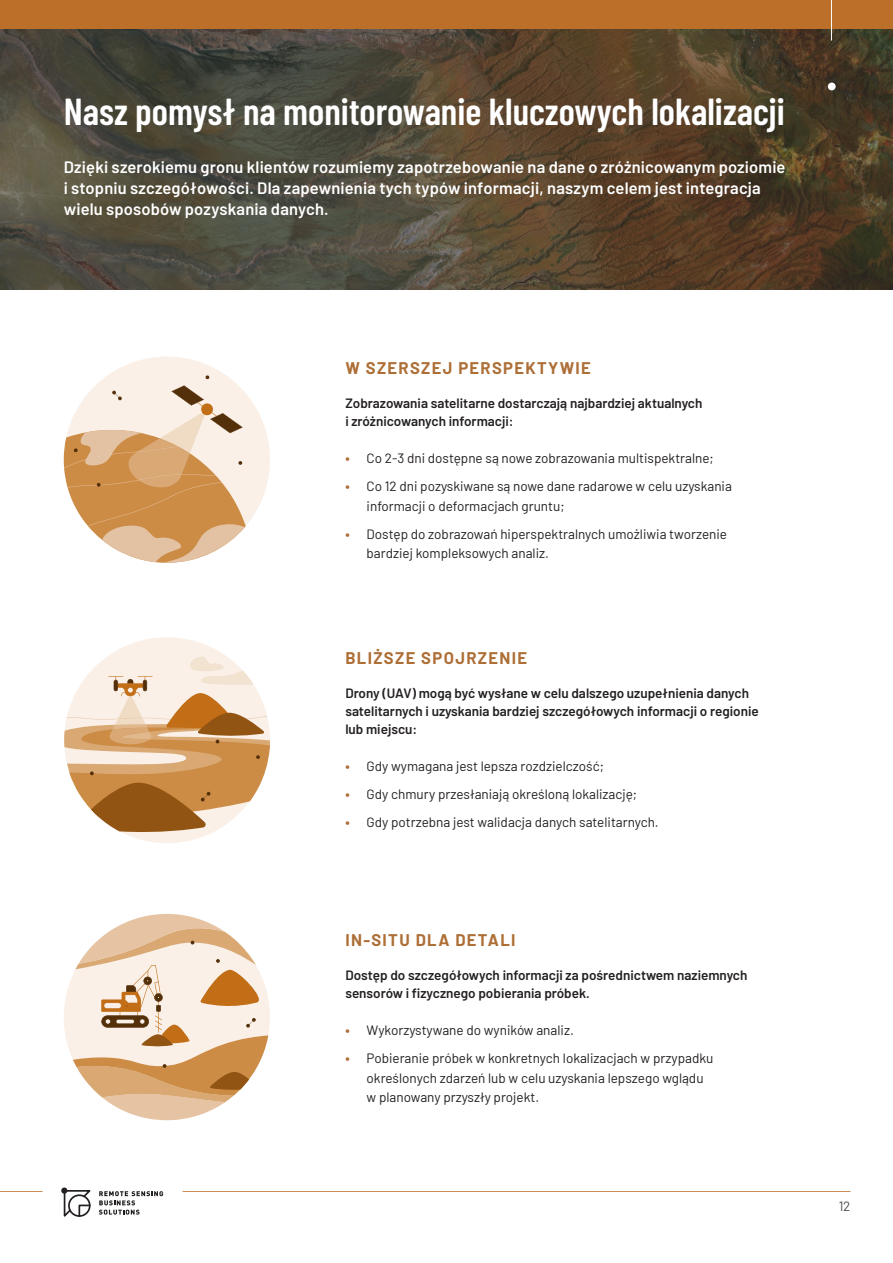
<style>
.page{position:relative;width:893px;height:1263px;background:#fff}
.page>*{position:absolute;margin:0;border:0;box-sizing:border-box;transform-origin:0 0}
.t1{font:600 37.5px "Barlow Condensed";color:#fff}
.t2{font:600 16.5px/21px "Barlow";letter-spacing:.01em;color:#fff}
.t3{font:700 16.5px "Barlow";letter-spacing:.08em;color:#ae6f37}
.t4{font:13.5px/19.5px "Barlow";color:#231f20}
.t5{font:600 13.5px/18px "Barlow";color:#231f20}
.s1{font-weight:700;color:#ae6f37}
</style>
<div class="page">
<hr style="left:0;top:1191px;width:43px;height:1px;background:#bb6f28">
<hr style="left:183px;top:1191px;width:667px;height:1px;background:#bb6f28">
<svg style="left:61px;top:1187px;width:6px;height:7px"></svg>
<svg style="left:63px;top:1189px;width:100px;height:28px"></svg>
<img style="left:0;top:28px;width:893px;height:261px">
<svg style="left:64px;top:357px;width:206px;height:206px"></svg>
<svg style="left:64px;top:637px;width:206px;height:206px"></svg>
<svg style="left:64px;top:914px;width:206px;height:206px"></svg>
<div style="left:828px;top:83px;width:8px;height:7px;background:#fff;border-radius:50%"></div>
<div style="left:0;top:0;width:893px;height:28px;background:#bb6f28"></div>
<hr style="left:831px;top:0;width:1px;height:41px;background:#fff">
<h1 class="t1" style="left:64px;top:84px;width:723px">Nasz pomysł na monitorowanie kluczowych lokalizacji</h1>
<p class="t2" style="left:64px;top:155px;width:723px">Dzięki szerokiemu gronu klientów rozumiemy zapotrzebowanie na dane o zróżnicowanym poziomie i stopniu szczegółowości. Dla zapewnienia tych typów informacji, naszym celem jest integracja wielu sposobów pozyskania danych.</p>
<p class="t3" style="left:345px;top:356px;width:247px">W SZERSZEJ PERSPEKTYWIE</p>
<p class="t5" style="left:345px;top:393px;width:359px">Zobrazowania satelitarne dostarczają najbardziej aktualnych i zróżnicowanych informacji:</p>
<p class="t4" style="left:345px;top:447px;width:370px"><span class="s1">•</span> Co 2-3 dni dostępne są nowe zobrazowania multispektralne;</p>
<p class="t4" style="left:367px;top:475px;width:367px;text-indent:-21px"><span class="s1">•</span> Co 12 dni pozyskiwane są nowe dane radarowe w celu uzyskania informacji o deformacjach gruntu;</p>
<p class="t4" style="left:367px;top:523px;width:362px;text-indent:-21px"><span class="s1">•</span> Dostęp do zobrazowań hiperspektralnych umożliwia tworzenie bardziej kompleksowych analiz.</p>
<p class="t3" style="left:345px;top:646px;width:183px">BLIŻSZE SPOJRZENIE</p>
<p class="t5" style="left:345px;top:683px;width:415px">Drony (UAV) mogą być wysłane w celu dalszego uzupełnienia danych satelitarnych i uzyskania bardziej szczegółowych informacji o regionie lub miejscu:</p>
<p class="t4" style="left:345px;top:755px;width:260px"><span class="s1">•</span> Gdy wymagana jest lepsza rozdzielczość;</p>
<p class="t4" style="left:345px;top:783px;width:293px"><span class="s1">•</span> Gdy chmury przesłaniają określoną lokalizację;</p>
<p class="t4" style="left:345px;top:811px;width:315px"><span class="s1">•</span> Gdy potrzebna jest walidacja danych satelitarnych.</p>
<p class="t3" style="left:345px;top:928px;width:172px">IN-SITU DLA DETALI</p>
<p class="t5" style="left:345px;top:965px;width:404px">Dostęp do szczegółowych informacji za pośrednictwem naziemnych sensorów i fizycznego pobierania próbek.</p>
<p class="t4" style="left:345px;top:1019px;width:230px"><span class="s1">•</span> Wykorzystywane do wyników analiz.</p>
<p class="t4" style="left:367px;top:1047px;width:348px;text-indent:-21px"><span class="s1">•</span> Pobieranie próbek w konkretnych lokalizacjach w przypadku określonych zdarzeń lub w celu uzyskania lepszego wglądu w planowany przyszły projekt.</p>
<p class="t4" style="left:838px;top:1195px;width:13px">12</p>
</div>
